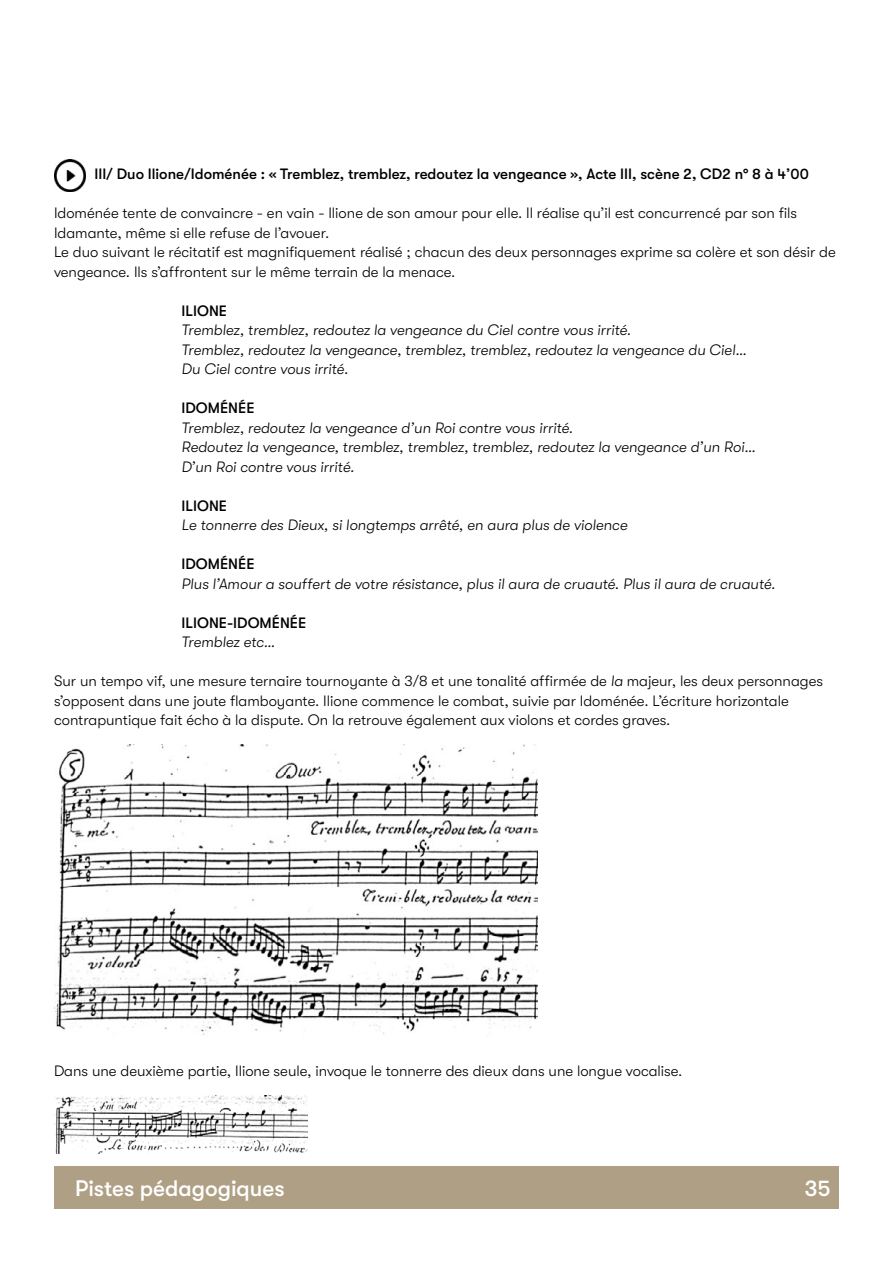
<style>
.page{position:relative;width:893px;height:1263px;background:#fff}
.page>*{position:absolute;margin:0;border:0;box-sizing:border-box;transform-origin:0 0}
.t1{font:500 22.5px "GT Walsheim";color:#fff}
.t2{font:300 15px/19.5px "GT Walsheim";color:#000}
.t3{font:italic 300 15px/19.5px "GT Walsheim";color:#000}
.t4{font:500 15px "GT Walsheim";color:#000}
.s1{font-style:italic}
</style>
<div class="page">
<div style="left:54px;top:1166px;width:785px;height:43px;background:#af9f84"></div>
<img style="left:54px;top:159px;width:32px;height:32px">
<img style="left:54px;top:745px;width:483px;height:292px">
<img style="left:54px;top:1096px;width:254px;height:58px">
<p class="t4" style="left:94px;top:165px;width:716px">III/ Duo Ilione/Idoménée : « Tremblez, tremblez, redoutez la vengeance », Acte III, scène 2, CD2 n° 8 à 4’00</p>
<p class="t2" style="left:54px;top:203px;width:783px">Idoménée tente de convaincre - en vain - Ilione de son amour pour elle. Il réalise qu’il est concurrencé par son fils Idamante, même si elle refuse de l’avouer.<br>Le duo suivant le récitatif est magnifiquement réalisé ; chacun des deux personnages exprime sa colère et son désir de vengeance. Ils s’affrontent sur le même terrain de la menace.</p>
<p class="t4" style="left:182px;top:302px;width:47px">ILIONE</p>
<p class="t3" style="left:182px;top:320px;width:567px">Tremblez, tremblez, redoutez la vengeance du Ciel contre vous irrité.<br>Tremblez, redoutez la vengeance, tremblez, tremblez, redoutez la vengeance du Ciel…<br>Du Ciel contre vous irrité.</p>
<p class="t4" style="left:182px;top:399px;width:74px">IDOMÉNÉE</p>
<p class="t3" style="left:182px;top:418px;width:576px">Tremblez, redoutez la vengeance d’un Roi contre vous irrité.<br>Redoutez la vengeance, tremblez, tremblez, tremblez, redoutez la vengeance d’un Roi…<br>D’un Roi contre vous irrité.</p>
<p class="t4" style="left:182px;top:497px;width:47px">ILIONE</p>
<p class="t3" style="left:182px;top:515px;width:447px">Le tonnerre des Dieux, si longtemps arrêté, en aura plus de violence</p>
<p class="t4" style="left:182px;top:555px;width:74px">IDOMÉNÉE</p>
<p class="t3" style="left:182px;top:574px;width:595px">Plus l’Amour a souffert de votre résistance, plus il aura de cruauté. Plus il aura de cruauté.</p>
<p class="t4" style="left:182px;top:614px;width:126px">ILIONE-IDOMÉNÉE</p>
<p class="t3" style="left:182px;top:632px;width:95px">Tremblez etc…</p>
<p class="t2" style="left:54px;top:671px;width:770px">Sur un tempo vif, une mesure ternaire tournoyante à 3/8 et une tonalité affirmée de <span class="s1">la</span> majeur, les deux personnages s’opposent dans une joute flamboyante. Ilione commence le combat, suivie par Idoménée. L’écriture horizontale contrapuntique fait écho à la dispute. On la retrouve également aux violons et cordes graves.</p>
<p class="t2" style="left:54px;top:1061px;width:630px">Dans une deuxième partie, Ilione seule, invoque le tonnerre des dieux dans une longue vocalise.</p>
<h1 class="t1" style="left:75px;top:1176px;width:211px">Pistes pédagogiques</h1>
<h1 class="t1" style="left:805px;top:1176px;width:28px">35</h1>
</div>
